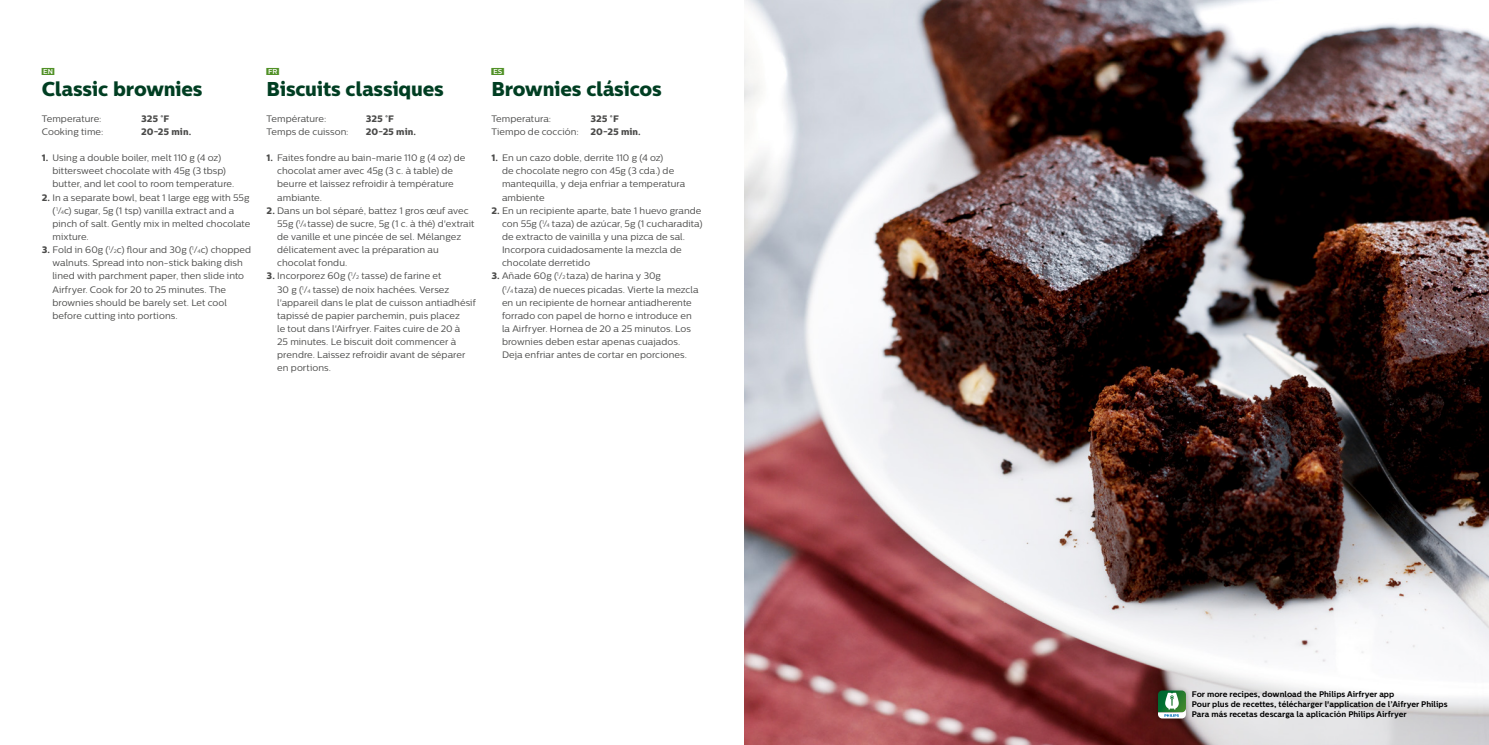
<style>
.page{position:relative;width:1489px;height:745px;background:#fff}
.page>*{position:absolute;margin:0;border:0;box-sizing:border-box;transform-origin:0 0}
.t1{font:800 20px "Centrale Sans";letter-spacing:-.015em;color:#003e22}
.t2{font:10px "Language Marks Solid 2.8 Small";color:#519127}
.t3{font:9.38px/13.1px "Centrale Sans";letter-spacing:.005em;color:#4a4a49}
.t4{font:800 9.38px "Centrale Sans";color:#4a4a49}
.t5{font:700 8.12px/10px "Centrale Sans";color:#000}
.s1{font-weight:800}
.s2{font-size:5.12px}
</style>
<div class="page">
<img style="left:744px;top:0;width:744px;height:744px">
<div style="left:1152px;top:685px;width:39px;height:38px;background:#000;opacity:.3"></div>
<svg style="left:1157px;top:690px;width:28px;height:28px"></svg>
<p class="t2" style="left:42px;top:65px;width:18px">e</p>
<h1 class="t1" style="left:42px;top:76px;width:162px">Classic brownies</h1>
<p class="t3" style="left:42px;top:112px;width:61px">Temperature:</p>
<p class="t4" style="left:141px;top:113px;width:30px">325 °F</p>
<p class="t3" style="left:42px;top:125px;width:63px">Cooking time:</p>
<p class="t4" style="left:141px;top:126px;width:52px">20-25 min.</p>
<p class="t3" style="left:52px;top:151px;width:183px;text-indent:-11px"><span class="s1">1.</span> Using a double boiler, melt 110 g (4 oz) bittersweet chocolate with 45g (3 tbsp) butter, and let cool to room temperature.</p>
<p class="t3" style="left:52px;top:190px;width:199px;text-indent:-11px"><span class="s1">2.</span> In a separate bowl, beat 1 large egg with 55g (<sup>1</sup>⁄<span class="s2">4</span>c) sugar, 5g (1 tsp) vanilla extract and a pinch of salt. Gently mix in melted chocolate mixture.</p>
<p class="t3" style="left:52px;top:243px;width:200px;text-indent:-11px"><span class="s1">3.</span> Fold in 60g (<sup>1</sup>⁄<span class="s2">2</span>c) flour and 30g (<sup>1</sup>⁄<span class="s2">4</span>c) chopped walnuts. Spread into non-stick baking dish lined with parchment paper, then slide into Airfryer. Cook for 20 to 25 minutes. The brownies should be barely set. Let cool before cutting into portions.</p>
<p class="t2" style="left:266px;top:65px;width:18px">f</p>
<h1 class="t1" style="left:266px;top:76px;width:179px">Biscuits classiques</h1>
<p class="t3" style="left:266px;top:112px;width:61px">Température:</p>
<p class="t4" style="left:366px;top:113px;width:30px">325 °F</p>
<p class="t3" style="left:266px;top:125px;width:83px">Temps de cuisson:</p>
<p class="t4" style="left:366px;top:126px;width:52px">20-25 min.</p>
<p class="t3" style="left:277px;top:151px;width:190px;text-indent:-11px"><span class="s1">1.</span> Faites fondre au bain-marie 110 g (4 oz) de chocolat amer avec 45g (3 c. à table) de beurre et laissez refroidir à température ambiante.</p>
<p class="t3" style="left:277px;top:204px;width:199px;text-indent:-11px"><span class="s1">2.</span> Dans un bol séparé, battez 1 gros œuf avec 55g (<sup>1</sup>⁄<span class="s2">4</span> tasse) de sucre, 5g (1 c. à thé) d'extrait de vanille et une pincée de sel. Mélangez délicatement avec la préparation au chocolat fondu.</p>
<p class="t3" style="left:277px;top:269px;width:200px;text-indent:-11px"><span class="s1">3.</span> Incorporez 60g (<sup>1</sup>⁄<span class="s2">2</span> tasse) de farine et<br>30 g (<sup>1</sup>⁄<span class="s2">4</span> tasse) de noix hachées. Versez l'appareil dans le plat de cuisson antiadhésif tapissé de papier parchemin, puis placez<br>le tout dans l'Airfryer. Faites cuire de 20 à<br>25 minutes. Le biscuit doit commencer à prendre. Laissez refroidir avant de séparer en portions.</p>
<p class="t2" style="left:491px;top:65px;width:18px">E</p>
<h1 class="t1" style="left:491px;top:76px;width:172px">Brownies clásicos</h1>
<p class="t3" style="left:491px;top:112px;width:61px">Temperatura:</p>
<p class="t4" style="left:590px;top:113px;width:30px">325 °F</p>
<p class="t3" style="left:491px;top:125px;width:89px">Tiempo de cocción:</p>
<p class="t4" style="left:590px;top:126px;width:52px">20-25 min.</p>
<p class="t3" style="left:502px;top:151px;width:185px;text-indent:-11px"><span class="s1">1.</span> En un cazo doble, derrite 110 g (4 oz)<br>de chocolate negro con 45g (3 cda.) de mantequilla, y deja enfriar a temperatura ambiente</p>
<p class="t3" style="left:502px;top:204px;width:202px;text-indent:-11px"><span class="s1">2.</span> En un recipiente aparte, bate 1 huevo grande con 55g (<sup>1</sup>⁄<span class="s2">4</span> taza) de azúcar, 5g (1 cucharadita) de extracto de vainilla y una pizca de sal.<br>Incorpora cuidadosamente la mezcla de chocolate derretido</p>
<p class="t3" style="left:502px;top:269px;width:198px;text-indent:-11px"><span class="s1">3.</span> Añade 60g (<sup>1</sup>⁄<span class="s2">2</span> taza) de harina y 30g<br>(<sup>1</sup>⁄<span class="s2">4</span> taza) de nueces picadas. Vierte la mezcla en un recipiente de hornear antiadherente forrado con papel de horno e introduce en la Airfryer. Hornea de 20 a 25 minutos. Los brownies deben estar apenas cuajados.<br>Deja enfriar antes de cortar en porciones.</p>
<p class="t5" style="left:1191px;top:688px;width:257px">For more recipes, download the Philips Airfryer app<br>Pour plus de recettes, télécharger l'application de l’Aifryer Philips<br>Para más recetas descarga la aplicación Philips Airfryer</p>
</div>
